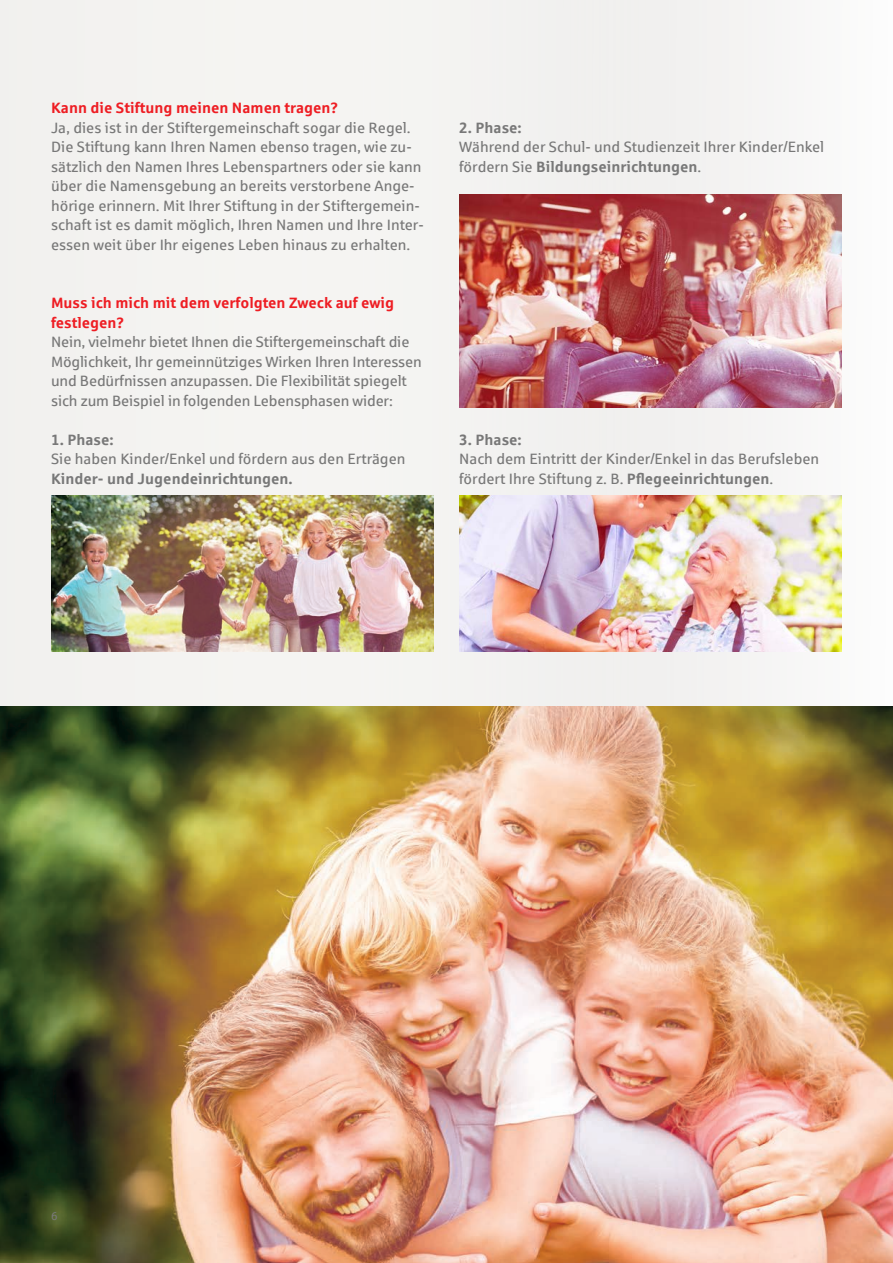
<style>
.page{position:relative;width:893px;height:1263px;background:#f4f3f1}
.page>*{position:absolute;margin:0;border:0;box-sizing:border-box;transform-origin:0 0}
.Fliesstext{font:15px/19.5px "Sparkasse Rg";color:#787878}
.Zwischentitel{font:700 15px/19.5px "Sparkasse Rg";color:#ee1d23}
.Fliesstext-2{font:700 15px "Sparkasse Rg";color:#787878}
.Zwischentitel-2{font:700 15px "Sparkasse Rg";color:#787878}
.t1{font:11.25px "Sparkasse Rg";color:#787878}
.s1{font-weight:700}
</style>
<div class="page">
<img style="left:0;top:706px;width:893px;height:557px">
<img style="left:51px;top:495px;width:383px;height:157px">
<img style="left:459px;top:194px;width:383px;height:213px">
<img style="left:459px;top:495px;width:383px;height:157px">
<p class="Zwischentitel" style="left:51px;top:98px;width:289px">Kann die Stiftung meinen Namen tragen?</p>
<p class="Fliesstext" style="left:51px;top:117px;width:374px">Ja, dies ist in der Stiftergemeinschaft sogar die Regel.<br>Die Stiftung kann Ihren Namen ebenso tragen, wie zu&shy;sätzlich den Namen Ihres Lebenspartners oder sie kann über die Namensgebung an bereits verstorbene Ange&shy;hörige erinnern. Mit Ihrer Stiftung in der Stiftergemein&shy;schaft ist es damit möglich, Ihren Namen und Ihre Inter&shy;essen weit über Ihr eigenes Leben hinaus zu erhalten.</p>
<p class="Zwischentitel" style="left:51px;top:293px;width:345px">Muss ich mich mit dem verfolgten Zweck auf ewig festlegen?</p>
<p class="Fliesstext" style="left:51px;top:332px;width:372px">Nein, vielmehr bietet Ihnen die Stiftergemeinschaft die Möglichkeit, Ihr gemeinnütziges Wirken Ihren Interessen und Bedürfnissen anzupassen. Die Flexibilität spiegelt sich zum Beispiel in folgenden Lebensphasen wider:</p>
<p class="Zwischentitel-2" style="left:51px;top:430px;width:64px">1. Phase:</p>
<p class="Fliesstext" style="left:51px;top:449px;width:356px">Sie haben Kinder/Enkel und fördern aus den Erträgen</p>
<p class="Fliesstext-2" style="left:51px;top:469px;width:243px">Kinder- und Jugendeinrichtungen.</p>
<p class="Fliesstext-2" style="left:459px;top:118px;width:64px">2. Phase:</p>
<p class="Fliesstext" style="left:459px;top:137px;width:366px">Während der Schul- und Studienzeit Ihrer Kinder/Enkel fördern Sie <span class="s1">Bildungseinrichtungen</span>.</p>
<p class="Fliesstext-2" style="left:459px;top:430px;width:64px">3. Phase:</p>
<p class="Fliesstext" style="left:459px;top:449px;width:361px">Nach dem Eintritt der Kinder/Enkel in das Berufsleben fördert Ihre Stiftung z. B. <span class="s1">Pflegeeinrichtungen</span>.</p>
<p class="t1" style="left:51px;top:1209px;width:8px">6</p>
</div>
